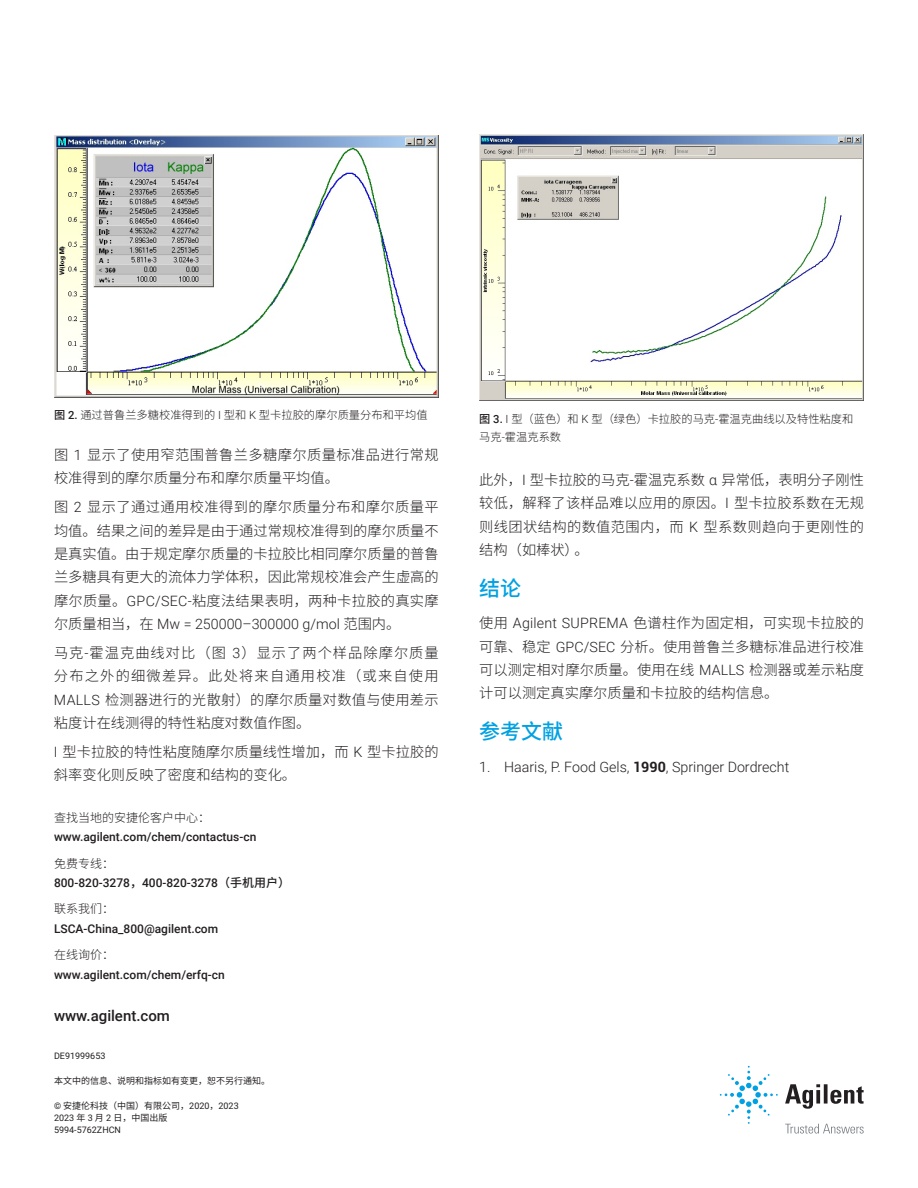
<style>
.page{position:relative;width:918px;height:1188px;background:#fff}
.page>*{position:absolute;margin:0;border:0;box-sizing:border-box;transform-origin:0 0}
.t1{font:500 21px "Noto Sans CJ Ksc";color:#00a1e3}
.t2{font:500 15px "Roboto";color:#231f20}
.t3{font:300 14.25px/23.2px "Noto Sans CJ Ksc";letter-spacing:.005em;color:#231f20;text-align:justify}
.t4{font:300 14.25px "Roboto";color:#231f20}
.t5{font:300 14.25px/23.2px "Noto Sans CJ Ksc";letter-spacing:.03em;color:#231f20}
.t6{font:500 12px "Roboto";color:#231f20}
.t7{font:300 12px "Noto Sans CJ Ksc";color:#231f20}
.t8{font:300 11.25px/18px "Noto Sans CJ Ksc";color:#231f20}
.t9{font:9px/12px "Noto Sans CJ Ksc";color:#231f20}
.t10{font:9px "Roboto";color:#231f20}
.s1{font-weight:500}
.s2{font-family:"Roboto";font-weight:500}
.s3{font-family:"Roboto"}
.s4{font-weight:700}
.s5{font-family:"Noto Sans CJ Ksc"}
</style>
<div class="page">
<img style="left:54px;top:135px;width:385px;height:262px">
<img style="left:479px;top:135px;width:385px;height:266px">
<svg style="left:785px;top:1084px;width:79px;height:25px"></svg>
<svg style="left:720px;top:1066px;width:58px;height:58px"></svg>
<svg style="left:785px;top:1124px;width:79px;height:10px"></svg>
<p class="t8" style="left:54px;top:406px;width:375px"><span class="s1">图</span> <span class="s2">2.</span> 通过普鲁兰多糖校准得到的 <span class="s3">I</span> 型和 <span class="s3">K</span> 型卡拉胶的摩尔质量分布和平均值</p>
<p class="t8" style="left:479px;top:410px;width:376px"><span class="s1">图</span> <span class="s2">3.</span> <span class="s3">I</span> 型（蓝色）和 <span class="s3">K</span> 型（绿色）卡拉胶的马克<span class="s3">-</span>霍温克曲线以及特性粘度和马克<span class="s3">-</span>霍温克系数</p>
<p class="t3" style="left:479px;top:469px;width:386px">此外，<span class="s3">I</span> 型卡拉胶的马克<span class="s3">-</span>霍温克系数 <span class="s3">α</span> 异常低，表明分子刚性较低，解释了该样品难以应用的原因。<span class="s3">I</span> 型卡拉胶系数在无规则线团状结构的数值范围内，而 <span class="s3">K</span> 型系数则趋向于更刚性的结构（如棒状）。</p>
<h1 class="t1" style="left:479px;top:576px;width:43px">结论</h1>
<p class="t3" style="left:479px;top:612px;width:386px">使用 <span class="s3">Agilent SUPREMA</span> 色谱柱作为固定相，可实现卡拉胶的可靠、稳定 <span class="s3">GPC/SEC</span> 分析。使用普鲁兰多糖标准品进行校准可以测定相对摩尔质量。使用在线 <span class="s3">MALLS</span> 检测器或差示粘度计可以测定真实摩尔质量和卡拉胶的结构信息。</p>
<h1 class="t1" style="left:479px;top:719px;width:85px">参考文献</h1>
<p class="t4" style="left:479px;top:757px;width:312px">1. Haaris, P. Food Gels, <span class="s4">1990</span>, Springer Dordrecht</p>
<p class="t5" style="left:54px;top:443px;width:386px">图 <span class="s3">1</span> 显示了使用窄范围普鲁兰多糖摩尔质量标准品进行常规校准得到的摩尔质量分布和摩尔质量平均值。</p>
<p class="t3" style="left:54px;top:496px;width:386px">图 <span class="s3">2</span> 显示了通过通用校准得到的摩尔质量分布和摩尔质量平均值。结果之间的差异是由于通过常规校准得到的摩尔质量不是真实值。由于规定摩尔质量的卡拉胶比相同摩尔质量的普鲁兰多糖具有更大的流体力学体积，因此常规校准会产生虚高的摩尔质量。<span class="s3">GPC/SEC-</span>粘度法结果表明，两种卡拉胶的真实摩</p>
<p class="t4" style="left:54px;top:614px;width:348px"><span class="s5">尔质量相当，在</span> Mw = 250000–300000 g/mol <span class="s5">范围内。</span></p>
<p class="t3" style="left:54px;top:641px;width:386px">马克<span class="s3">-</span>霍温克曲线对比（图 <span class="s3">3</span>）显示了两个样品除摩尔质量分布之外的细微差异。此处将来自通用校准（或来自使用<span class="s3">MALLS</span> 检测器进行的光散射）的摩尔质量对数值与使用差示粘度计在线测得的特性粘度对数值作图。</p>
<p class="t3" style="left:54px;top:741px;width:386px"><span class="s3">I</span> 型卡拉胶的特性粘度随摩尔质量线性增加，而 <span class="s3">K</span> 型卡拉胶的斜率变化则反映了密度和结构的变化。</p>
<p class="t7" style="left:54px;top:811px;width:157px">查找当地的安捷伦客户中心：</p>
<p class="t6" style="left:54px;top:829px;width:204px">www.agilent.com/chem/contactus-cn</p>
<p class="t7" style="left:54px;top:856px;width:61px">免费专线：</p>
<p class="t6" style="left:54px;top:874px;width:238px">800-820-3278<span class="s5">，</span>400-820-3278<span class="s5">（手机用户）</span></p>
<p class="t7" style="left:54px;top:902px;width:61px">联系我们：</p>
<p class="t6" style="left:54px;top:920px;width:166px">LSCA-China_800@agilent.com</p>
<p class="t7" style="left:54px;top:948px;width:61px">在线询价：</p>
<p class="t6" style="left:54px;top:966px;width:172px">www.agilent.com/chem/erfq-cn</p>
<p class="t2" style="left:54px;top:1005px;width:117px">www.agilent.com</p>
<p class="t10" style="left:54px;top:1050px;width:53px">DE91999653</p>
<p class="t9" style="left:54px;top:1075px;width:217px">本文中的信息、说明和指标如有变更，恕不另行通知。</p>
<p class="t9" style="left:54px;top:1100px;width:186px"><span class="s3">©</span> 安捷伦科技（中国）有限公司，<span class="s3">2020</span>，<span class="s3">2023<br>2023</span> 年 <span class="s3">3</span> 月 <span class="s3">2</span> 日，中国出版</p>
<p class="t10" style="left:54px;top:1123px;width:69px">5994-5762ZHCN</p>
</div>
